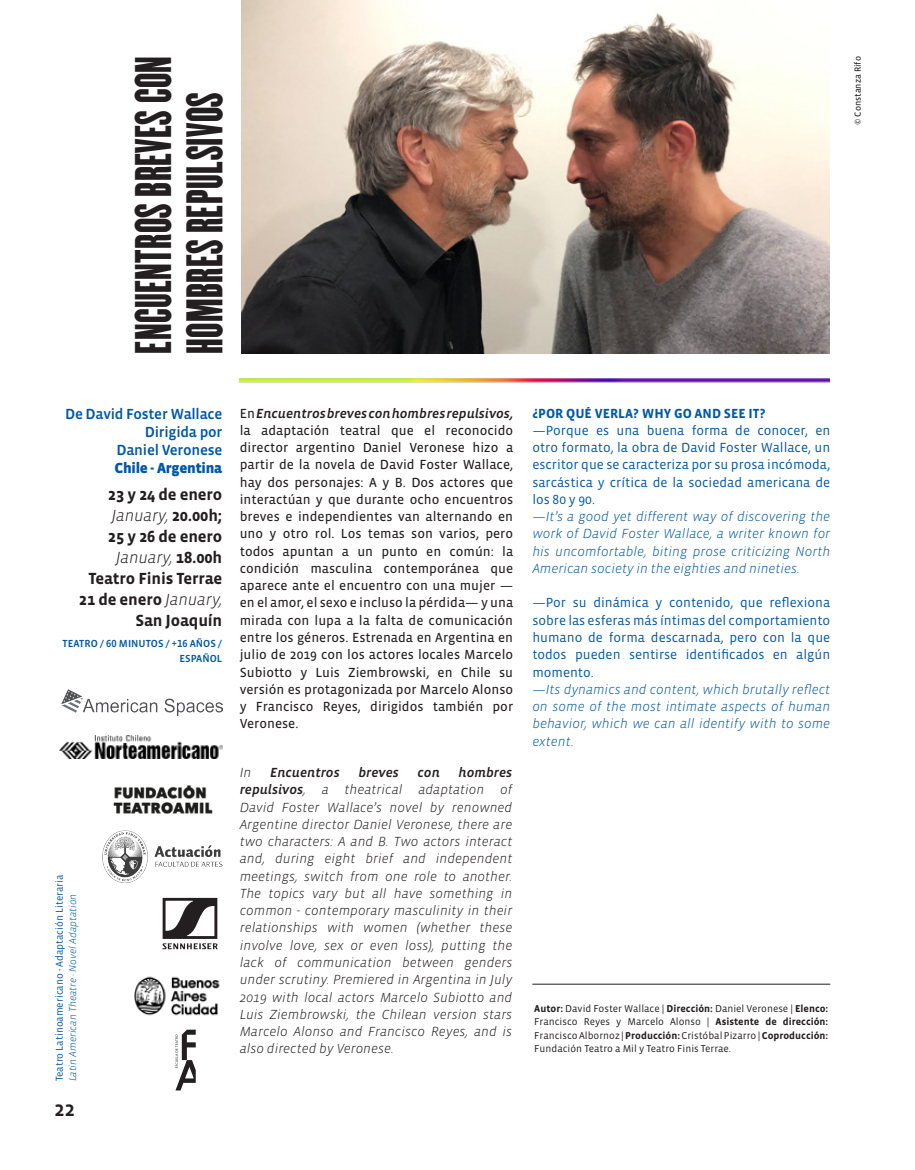
<style>
.page{position:relative;width:915px;height:1170px;background:#fff}
.page>*{position:absolute;margin:0;border:0;box-sizing:border-box;transform-origin:0 0}
.t1{font:45px/51px "Champion HTF Featherweight";letter-spacing:.01em;color:#231f20}
.t2{font:500 21px "Vista Sans OTCE";color:#231f20}
.t3{font:700 16.5px/21px "Vista Sans OTCE";letter-spacing:-.01em;color:#231f20}
.t4{font:500 15px "Vista Sans OTCE";letter-spacing:-.015em;color:#0158a6}
.t5{font:900 15px "Vista Sans OTCE";letter-spacing:-.015em;color:#0158a6}
.t6{font:13.5px/17.2px "Vista Sans OTCE";color:#231f20;text-align:justify}
.t7{font:italic 300 13.5px/17.2px "Vista Sans OTCE";color:#231f20;text-align:justify}
.t8{font:13.5px/17.2px "Vista Sans OTCE";color:#0158a6;text-align:justify}
.t9{font:italic 300 13.5px/17.2px "Vista Sans OTCE";color:#0158a6;text-align:justify}
.t10{font:700 13.5px "Vista Sans OTCE";color:#0158a6}
.t11{font:13.5px "Vista Sans Alt Med Ita";color:#231f20}
.t12{font:500 10.5px/15px "Vista Sans OTCE";color:#0158a6;text-align:right}
.t13{font:10.2px/13.5px "Vista Sans OTCE";color:#231f20;text-align:justify}
.t14{font:10.2px "Vista Sans OTCE";color:#0158a6}
.t15{font:italic 300 10.2px "Vista Sans OTCE";color:#0158a6}
.t16{font:9px "Vista Sans OTCE";color:#231f20}
.s1{font-weight:300;font-style:italic}
.s2{font-family:"Vista Sans Med"}
.s3{font-family:"Vista Sans Alt Med Ita"}
.s4{font-family:"Vista Sans Alt Med Ita";font-weight:400;font-style:normal}
.s5{font-weight:700}
</style>
<div class="page">
<img style="left:241px;top:0;width:588px;height:354px">
<hr style="left:532px;top:983px;width:298px;height:1px;background:#231f20">
<img style="left:240px;top:379px;width:589px;height:4px">
<img style="left:61px;top:689px;width:161px;height:26px">
<img style="left:60px;top:735px;width:162px;height:23px">
<img style="left:113px;top:785px;width:100px;height:29px">
<svg style="left:162px;top:897px;width:56px;height:52px"></svg>
<img style="left:103px;top:830px;width:119px;height:52px">
<img style="left:134px;top:976px;width:86px;height:40px">
<svg style="left:175px;top:1029px;width:21px;height:61px"></svg>
<p class="t1" style="left:131px;top:354px;width:299px;rotate:-90deg">ENCUENTROS BREVES CON<br>HOMBRES REPULSIVOS</p>
<p class="t4" style="left:65px;top:405px;width:159px">De David Foster Wallace</p>
<p class="t4" style="left:145px;top:423px;width:79px">Dirigida por</p>
<p class="t4" style="left:116px;top:441px;width:107px">Daniel Veronese</p>
<p class="t5" style="left:114px;top:459px;width:109px">Chile - Argentina</p>
<p class="t3" style="left:108px;top:483px;width:116px">23 y 24 de enero<br><span class="s1">January,</span> 20.00h;</p>
<p class="t3" style="left:108px;top:525px;width:116px;text-align:center">25 y 26 de enero<br><span class="s1">January,</span> 18.00h</p>
<p class="t3" style="left:88px;top:567px;width:135px">Teatro Finis Terrae</p>
<p class="t3" style="left:79px;top:588px;width:145px;text-align:right">21 de enero <span class="s1">January,<br></span>San Joaquín</p>
<p class="t12" style="left:62px;top:636px;width:161px">TEATRO / 60 MINUTOS / +16 AÑOS /<br>ESPAÑOL</p>
<p class="t14" style="left:53px;top:1081px;width:208px;rotate:-90deg">Teatro Latinoamericano <span class="s2">·</span> Adaptación Literaria</p>
<p class="t15" style="left:67px;top:1081px;width:189px;rotate:-90deg">Latin American Theatre · Novel Adaptation</p>
<p class="t2" style="left:54px;top:1096px;width:22px">22</p>
<p class="t6" style="left:240px;top:404px;width:275px">En <span class="s3">Encuentros breves con hombres repulsivos, </span>la adaptación teatral que el reconocido director argentino Daniel Veronese hizo a partir de la novela de David Foster Wallace, hay dos personajes: A y B. Dos actores que interactúan y que durante ocho encuentros breves e independientes van alternando en uno y otro rol. Los temas son varios, pero todos apuntan a un punto en común: la condición masculina contemporánea que aparece ante el encuentro con una mujer — en el amor, el sexo e incluso la pérdida— y una mirada con lupa a la falta de comunicación entre los géneros. Estrenada en Argentina en julio de 2019 con los actores locales Marcelo Subiotto y Luis Ziembrowski, en Chile su versión es protagonizada por Marcelo Alonso y Francisco Reyes, dirigidos también por Veronese.</p>
<p class="t7" style="left:240px;top:763px;width:13px">In</p>
<p class="t11" style="left:270px;top:765px;width:71px">Encuentros</p>
<p class="t11" style="left:358px;top:765px;width:42px">breves</p>
<p class="t11" style="left:417px;top:765px;width:24px">con</p>
<p class="t7" style="left:240px;top:763px;width:274px;text-indent:219px"><span class="s4">hombres repulsivos</span>, a theatrical adaptation of David Foster Wallace’s novel by renowned Argentine director Daniel Veronese, there are two characters: A and B. Two actors interact and, during eight brief and independent meetings, switch from one role to another.<br>The topics vary but all have something in common - contemporary masculinity in their relationships with women (whether these involve love, sex or even loss), putting the lack of communication between genders under scrutiny. Premiered in Argentina in July 2019 with local actors Marcelo Subiotto and Luis Ziembrowski, the Chilean version stars Marcelo Alonso and Francisco Reyes, and is also directed by Veronese.</p>
<p class="t10" style="left:532px;top:405px;width:234px">¿POR QUÉ VERLA? WHY GO AND SEE IT?</p>
<p class="t8" style="left:532px;top:421px;width:299px">—Porque es una buena forma de conocer, en otro formato, la obra de David Foster Wallace, un escritor que se caracteriza por su prosa incómoda, sarcástica y crítica de la sociedad americana de los 80 y 90.</p>
<p class="t9" style="left:532px;top:508px;width:299px">—It’s a good yet different way of discovering the work of David Foster Wallace, a writer known for his uncomfortable, biting prose criticizing North American society in the eighties and nineties.</p>
<p class="t8" style="left:532px;top:594px;width:299px">—Por su dinámica y contenido, que reflexiona sobre las esferas más íntimas del comportamiento humano de forma descarnada, pero con la que todos pueden sentirse identificados en algún momento.</p>
<p class="t9" style="left:532px;top:680px;width:299px">—Its dynamics and content, which brutally reflect on some of the most intimate aspects of human behavior, which we can all identify with to some extent.</p>
<p class="t13" style="left:534px;top:1001px;width:295px"><span class="s5">Autor:</span> David Foster Wallace | <span class="s5">Dirección:</span> Daniel Veronese | <span class="s5">Elenco:<br></span>Francisco Reyes y Marcelo Alonso | <span class="s5">Asistente de dirección:<br></span>Francisco Albornoz | <span class="s5">Producción:</span> Cristóbal Pizarro | <span class="s5">Coproducción:<br></span>Fundación Teatro a Mil y Teatro Finis Terrae.</p>
<p class="t16" style="left:852px;top:125px;width:70px;rotate:-90deg">© Constanza Rifo</p>
</div>
